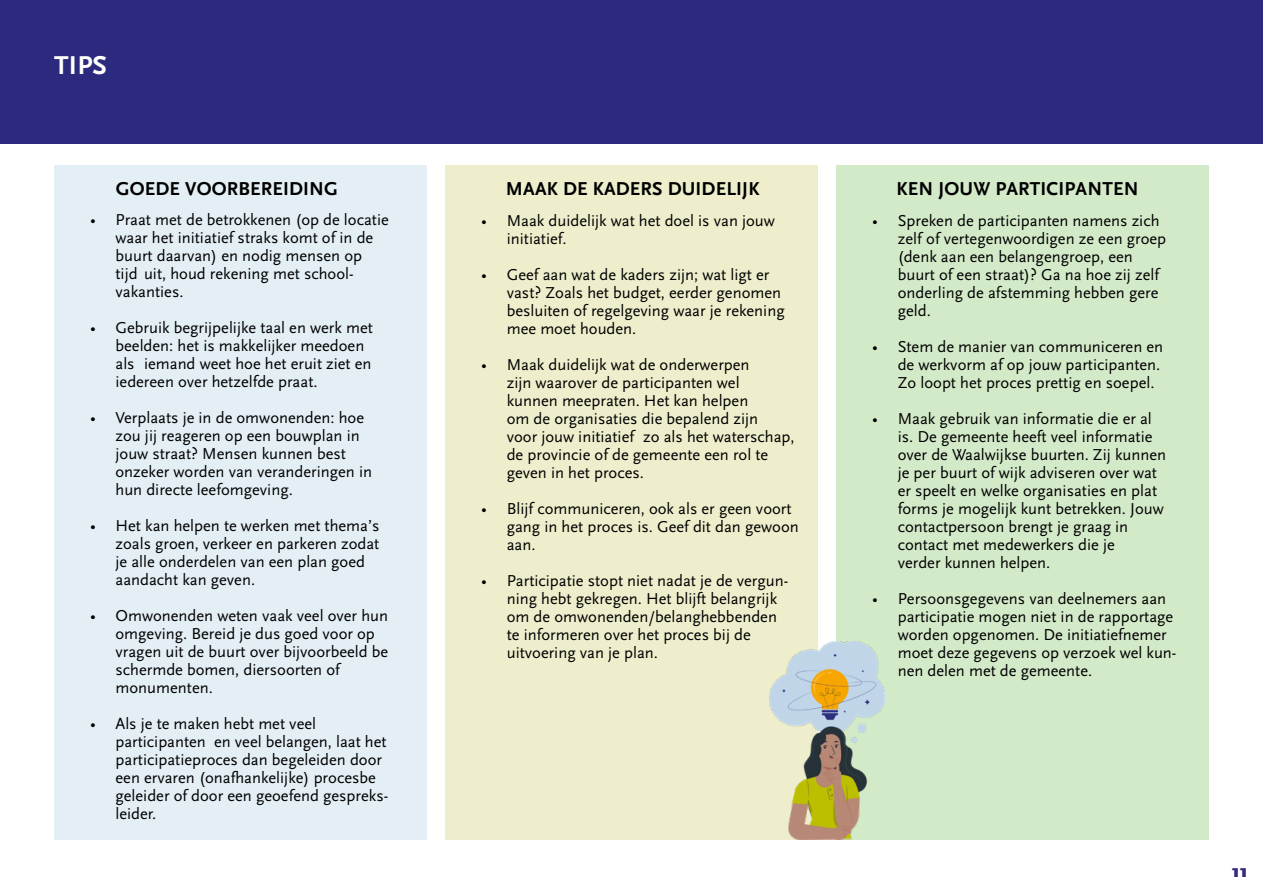
<style>
.page{position:relative;width:1263px;height:893px;background:#fff}
.page>*{position:absolute;margin:0;border:0;box-sizing:border-box;transform-origin:0 0}
.Kopje_pt_14_bold{font:700 27px "Scala Sans Pro";color:#fff}
.Kopje_pt_14_bold-2{font:700 19.5px "Scala Sans Pro";letter-spacing:.01em;color:#000}
.t1{font:900 18px "Scala Sans Pro";color:#352979}
.t2{font:16.5px/18px "Scala Sans Pro";color:#000}
</style>
<div class="page">
<div style="left:0;top:0;width:1263px;height:144px;background:#2b2a7f"></div>
<div style="left:54px;top:165px;width:373px;height:675px;background:#e3eff5"></div>
<div style="left:445px;top:165px;width:373px;height:675px;background:#eec"></div>
<div style="left:836px;top:165px;width:373px;height:675px;background:#d3eac9"></div>
<img style="left:770px;top:642px;width:114px;height:198px">
<p class="Kopje_pt_14_bold" style="left:54px;top:49px;width:54px">TIPS</p>
<p class="Kopje_pt_14_bold-2" style="left:116px;top:177px;width:224px">GOEDE VOORBEREIDING</p>
<p class="t2" style="left:116px;top:211px;width:275px;text-indent:-26px">• Praat met de betrokkenen (op de locatie waar het initiatief straks komt of in de buurt daarvan) en nodig mensen op<br>tijd uit, houd rekening met school&shy;vakanties.</p>
<p class="t2" style="left:116px;top:319px;width:259px;text-indent:-26px">• Gebruik begrijpelijke taal en werk met beelden: het is makkelijker meedoen als iemand weet hoe het eruit ziet en iedereen over hetzelfde praat.</p>
<p class="t2" style="left:116px;top:409px;width:258px;text-indent:-26px">• Verplaats je in de omwonenden: hoe zou jij reageren op een bouwplan in jouw straat? Mensen kunnen best onzeker worden van veranderingen in hun directe leefomgeving.</p>
<p class="t2" style="left:116px;top:517px;width:266px;text-indent:-26px">• Het kan helpen te werken met thema’s zoals groen, verkeer en parkeren zodat je alle onderdelen van een plan goed aandacht kan geven.</p>
<p class="t2" style="left:116px;top:607px;width:274px;text-indent:-26px">• Omwonenden weten vaak veel over hun omgeving. Bereid je dus goed voor op vragen uit de buurt over bijvoorbeeld be schermde bomen, diersoorten of monumenten.</p>
<p class="t2" style="left:116px;top:715px;width:274px;text-indent:-26px">• Als je te maken hebt met veel participanten en veel belangen, laat het participatieproces dan begeleiden door een ervaren (onafhankelijke) procesbe geleider of door een geoefend gespreks&shy;leider.</p>
<p class="Kopje_pt_14_bold-2" style="left:506px;top:177px;width:255px">MAAK DE KADERS DUIDELIJK</p>
<p class="t2" style="left:507px;top:212px;width:270px;text-indent:-26px">• Maak duidelijk wat het doel is van jouw initiatief.</p>
<p class="t2" style="left:507px;top:266px;width:279px;text-indent:-26px">• Geef aan wat de kaders zijn; wat ligt er vast? Zoals het budget, eerder genomen besluiten of regelgeving waar je rekening mee moet houden.</p>
<p class="t2" style="left:507px;top:356px;width:289px;text-indent:-26px">• Maak duidelijk wat de onderwerpen<br>zijn waarover de participanten wel kunnen meepraten. Het kan helpen<br>om de organisaties die bepalend zijn<br>voor jouw initiatief zo als het waterschap, de provincie of de gemeente een rol te geven in het proces.</p>
<p class="t2" style="left:507px;top:500px;width:294px;text-indent:-26px">• Blijf communiceren, ook als er geen voort gang in het proces is. Geef dit dan gewoon aan.</p>
<p class="t2" style="left:507px;top:572px;width:283px;text-indent:-26px">• Participatie stopt niet nadat je de vergun&shy;ning hebt gekregen. Het blijft belangrijk om de omwonenden/belanghebbenden te informeren over het proces bij de uitvoering van je plan.</p>
<p class="Kopje_pt_14_bold-2" style="left:896px;top:177px;width:244px">KEN JOUW PARTICIPANTEN</p>
<p class="t2" style="left:898px;top:212px;width:270px;text-indent:-26px">• Spreken de participanten namens zich zelf of vertegenwoordigen ze een groep (denk aan een belangengroep, een buurt of een straat)? Ga na hoe zij zelf onderling de afstemming hebben gere geld.</p>
<p class="t2" style="left:898px;top:338px;width:267px;text-indent:-26px">• Stem de manier van communiceren en de werkvorm af op jouw participanten.<br>Zo loopt het proces prettig en soepel.</p>
<p class="t2" style="left:898px;top:410px;width:270px;text-indent:-26px">• Maak gebruik van informatie die er al is. De gemeente heeft veel informatie over de Waalwijkse buurten. Zij kunnen je per buurt of wijk adviseren over wat er speelt en welke organisaties en plat forms je mogelijk kunt betrekken. Jouw contactpersoon brengt je graag in contact met medewerkers die je<br>verder kunnen helpen.</p>
<p class="t2" style="left:898px;top:590px;width:280px;text-indent:-26px">• Persoonsgegevens van deelnemers aan participatie mogen niet in de rapportage worden opgenomen. De initiatiefnemer moet deze gegevens op verzoek wel kun&shy;nen delen met de gemeente.</p>
<p class="t1" style="left:1232px;top:860px;width:18px">11</p>
</div>
